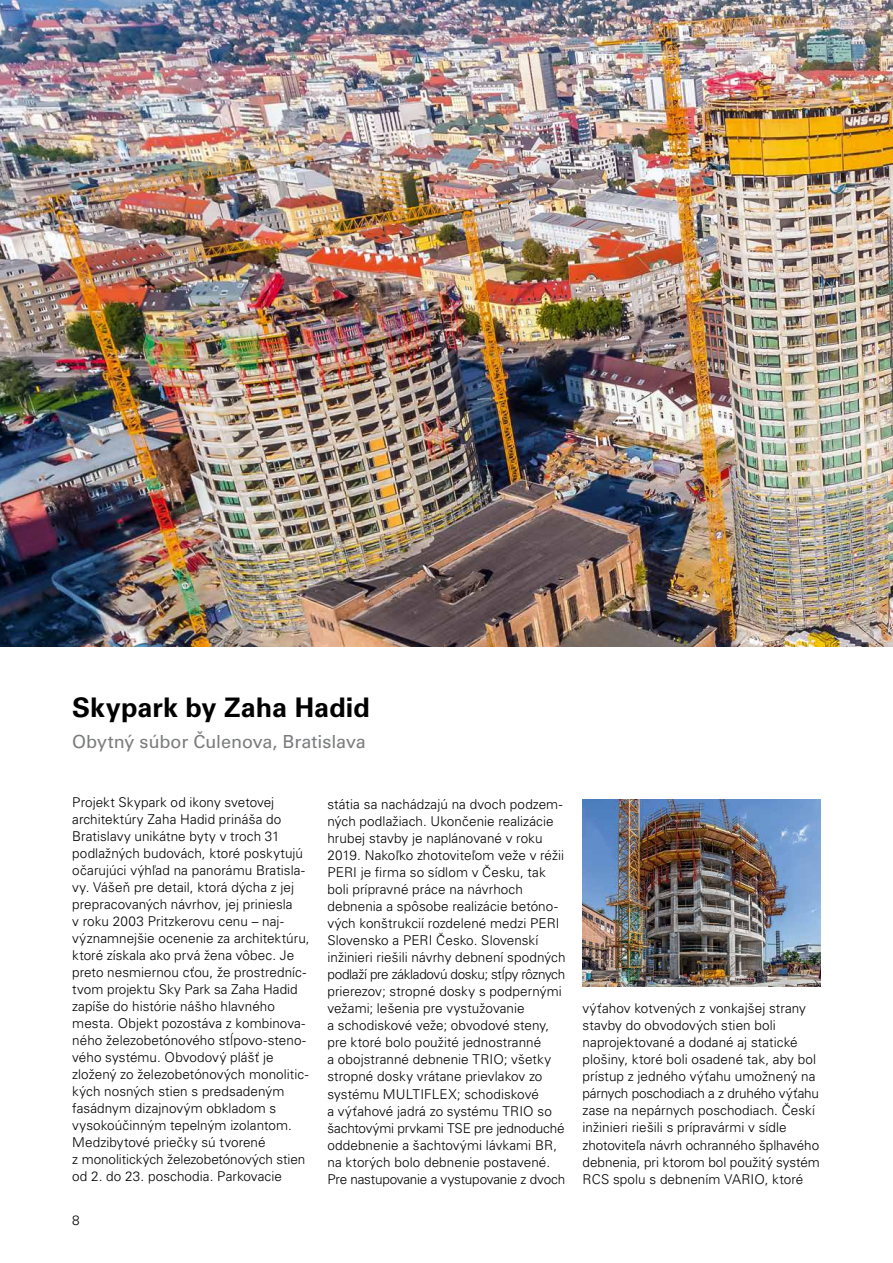
<style>
.page{position:relative;width:893px;height:1263px;background:#fff}
.page>*{position:absolute;margin:0;border:0;box-sizing:border-box;transform-origin:0 0}
.t1{font:700 27px "Univers LT Pro";color:#000}
.t2{font:18px "Univers LTCYR 55 Roman";letter-spacing:-.005em;color:#7b7c7e}
.t3{font:300 13.5px/17px "Univers LT Pro";letter-spacing:.005em;color:#000}
</style>
<div class="page">
<img style="left:0;top:0;width:893px;height:646px">
<img style="left:583px;top:799px;width:238px;height:187px">
<h1 class="t1" style="left:72px;top:691px;width:299px">Skypark by Zaha Hadid</h1>
<h2 class="t2" style="left:72px;top:730px;width:295px">Obytný súbor Čulenova, Bratislava</h2>
<p class="t3" style="left:72px;top:794px;width:239px">Projekt Skypark od ikony svetovej architektúry Zaha Hadid prináša do Bratislavy unikátne byty v troch 31 podlažných budovách, ktoré poskytujú očarujúci výhľad na panorámu Bratisla&shy;vy. Vášeň pre detail, ktorá dýcha z jej prepracovaných návrhov, jej priniesla<br>v roku 2003 Pritzkerovu cenu – naj&shy;významnejšie ocenenie za architektúru, ktoré získala ako prvá žena vôbec. Je preto nesmiernou cťou, že prostredníc&shy;tvom projektu Sky Park sa Zaha Hadid zapíše do histórie nášho hlavného mesta. Objekt pozostáva z kombinova&shy;ného železobetónového stĺpovo-steno&shy;vého systému. Obvodový plášť je zložený zo železobetónových monolitic&shy;kých nosných stien s predsadeným fasádnym dizajnovým obkladom s vysokoúčinným tepelným izolantom.<br>Medzibytové priečky sú tvorené<br>z monolitických železobetónových stien od 2. do 23. poschodia. Parkovacie</p>
<p class="t3" style="left:72px;top:1212px;width:9px">8</p>
<p class="t3" style="left:327px;top:796px;width:240px">státia sa nachádzajú na dvoch podzem&shy;ných podlažiach. Ukončenie realizácie hrubej stavby je naplánované v roku 2019. Nakoľko zhotoviteľom veže v réžii PERI je firma so sídlom v Česku, tak boli prípravné práce na návrhoch debnenia a spôsobe realizácie betóno&shy;vých konštrukcií rozdelené medzi PERI Slovensko a PERI Česko. Slovenskí inžinieri riešili návrhy debnení spodných podlaží pre základovú dosku; stĺpy rôznych prierezov; stropné dosky s podpernými vežami; lešenia pre vystužovanie<br>a schodiskové veže; obvodové steny, pre ktoré bolo použité jednostranné<br>a obojstranné debnenie TRIO; všetky stropné dosky vrátane prievlakov zo systému MULTIFLEX; schodiskové<br>a výťahové jadrá zo systému TRIO so šachtovými prvkami TSE pre jednoduché oddebnenie a šachtovými lávkami BR, na ktorých bolo debnenie postavené.<br>Pre nastupovanie a vystupovanie z dvoch</p>
<p class="t3" style="left:583px;top:1000px;width:239px">výťahov kotvených z vonkajšej strany stavby do obvodových stien boli naprojektované a dodané aj statické plošiny, ktoré boli osadené tak, aby bol prístup z jedného výťahu umožnený na párnych poschodiach a z druhého výťahu zase na nepárnych poschodiach. Českí inžinieri riešili s prípravármi v sídle zhotoviteľa návrh ochranného šplhavého debnenia, pri ktorom bol použitý systém RCS spolu s debnením VARIO, ktoré</p>
</div>
